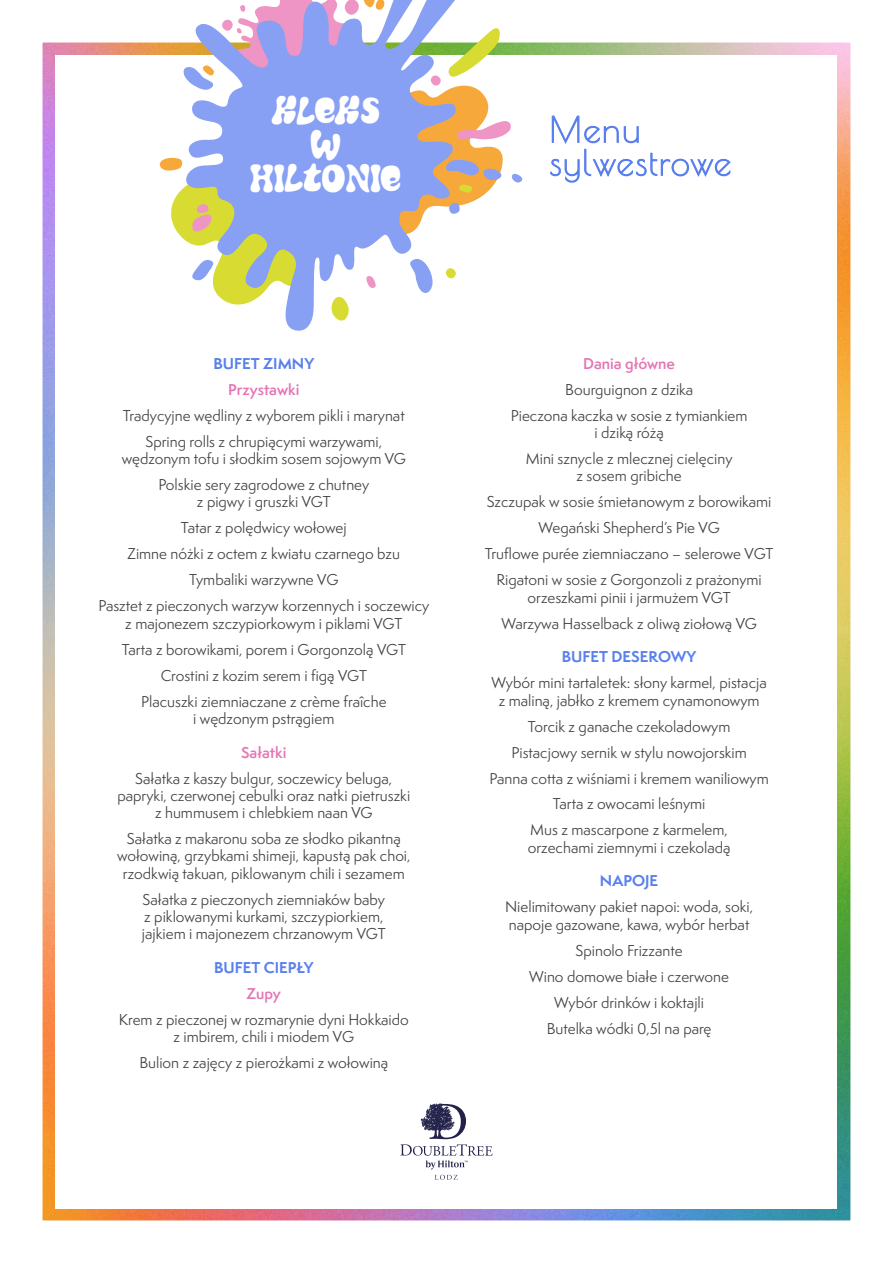
<style>
.page{position:relative;width:893px;height:1263px;background:#fff}
.page>*{position:absolute;margin:0;border:0;box-sizing:border-box;transform-origin:0 0}
.t1{font:38.1px/33.8px "Synthemesc";letter-spacing:.01em;color:#fff;text-align:center}
.t2{font:14.4px/26px "Semplicita Pro";color:#404041;text-align:center}
.t3{font:700 14.4px "Semplicita Pro";color:#587fed}
.t4{font:600 14.4px "Semplicita Pro";color:#e576b5}
.s1{font-size:43.35px}
</style>
<div class="page">
<img style="left:42px;top:42px;width:809px;height:1179px">
<div style="left:56px;top:55px;width:781px;height:1153px;background:#fff"></div>
<svg style="left:435px;top:1175px;width:23px;height:5px"></svg>
<svg style="left:400px;top:1103px;width:93px;height:66px"></svg>
<svg style="left:160px;top:0;width:362px;height:322px"></svg>
<svg style="left:550px;top:115px;width:181px;height:68px"></svg>
<h1 class="t1" style="left:250px;top:93px;width:152px">KLEKS<br>W<br>HIL<span class="s1">T</span>ONIE</h1>
<p class="t3" style="left:214px;top:353px;width:102px">BUFET ZIMNY</p>
<p class="t4" style="left:228px;top:379px;width:73px">Przystawki</p>
<p class="t2" style="left:123px;top:402px;width:283px">Tradycyjne wędliny z wyborem pikli i marynat<br>Spring rolls z chrupiącymi warzywami,</p>
<p class="t2" style="left:122px;top:446px;width:286px">wędzonym tofu i słodkim sosem sojowym VG<br>Polskie sery zagrodowe z chutney</p>
<p class="t2" style="left:98px;top:489px;width:332px">z pigwy i gruszki VGT<br>Tatar z polędwicy wołowej<br>Zimne nóżki z octem z kwiatu czarnego bzu<br>Tymbaliki warzywne VG<br>Pasztet z pieczonych warzyw korzennych i soczewicy</p>
<p class="t2" style="left:122px;top:610px;width:286px">z majonezem szczypiorkowym i piklami VGT Tarta z borowikami, porem i Gorgonzolą VGT Crostini z kozim serem i figą VGT<br>Placuszki ziemniaczane z crème fraîche</p>
<p class="t2" style="left:193px;top:705px;width:143px">i wędzonym pstrągiem</p>
<p class="t4" style="left:241px;top:741px;width:47px">Sałatki</p>
<p class="t2" style="left:117px;top:769px;width:294px;line-height:17.2px">Sałatka z kaszy bulgur, soczewicy beluga, papryki, czerwonej cebulki oraz natki pietruszki z hummusem i chlebkiem naan VG</p>
<p class="t2" style="left:117px;top:830px;width:295px;line-height:17.2px">Sałatka z makaronu soba ze słodko pikantną wołowiną, grzybkami shimeji, kapustą pak choi, rzodkwią takuan, piklowanym chili i sezamem</p>
<p class="t2" style="left:142px;top:890px;width:245px;line-height:17.2px;text-align:left">Sałatka z pieczonych ziemniaków baby z piklowanymi kurkami, szczypiorkiem, jajkiem i majonezem chrzanowym VGT</p>
<p class="t3" style="left:214px;top:957px;width:101px">BUFET CIEPŁY</p>
<p class="t4" style="left:247px;top:983px;width:36px">Zupy</p>
<p class="t2" style="left:119px;top:1011px;width:291px;line-height:17.2px">Krem z pieczonej w rozmarynie dyni Hokkaido z imbirem, chili i miodem VG</p>
<p class="t2" style="left:139px;top:1050px;width:250px">Bulion z zajęcy z pierożkami z wołowiną</p>
<p class="t4" style="left:583px;top:353px;width:93px">Dania główne</p>
<p class="t2" style="left:511px;top:376px;width:238px">Bourguignon z dzika<br>Pieczona kaczka w sosie z tymiankiem</p>
<p class="t2" style="left:526px;top:420px;width:208px">i dziką różą<br>Mini sznycle z mlecznej cielęciny</p>
<p class="t2" style="left:485px;top:463px;width:290px">z sosem gribiche<br>Szczupak w sosie śmietanowym z borowikami Wegański Shepherd’s Pie VG<br>Truflowe purée ziemniaczano – selerowe VGT Rigatoni w sosie z Gorgonzoli z prażonymi</p>
<p class="t2" style="left:501px;top:584px;width:257px">orzeszkami pinii i jarmużem VGT<br>Warzywa Hasselback z oliwą ziołową VG</p>
<p class="t3" style="left:562px;top:646px;width:136px">BUFET DESEROWY</p>
<p class="t2" style="left:491px;top:674px;width:277px;line-height:17.2px">Wybór mini tartaletek: słony karmel, pistacja z maliną, jabłko z kremem cynamonowym</p>
<p class="t2" style="left:489px;top:713px;width:281px">Torcik z ganache czekoladowym<br>Pistacjowy sernik w stylu nowojorskim<br>Panna cotta z wiśniami i kremem waniliowym<br>Tarta z owocami leśnymi<br>Mus z mascarpone z karmelem,</p>
<p class="t2" style="left:528px;top:834px;width:204px">orzechami ziemnymi i czekoladą</p>
<p class="t3" style="left:600px;top:870px;width:60px">NAPOJE</p>
<p class="t2" style="left:505px;top:898px;width:250px;line-height:17.2px;text-align:left">Nielimitowany pakiet napoi: woda, soki, napoje gazowane, kawa, wybór herbat</p>
<p class="t2" style="left:529px;top:937px;width:201px">Spinolo Frizzante<br>Wino domowe białe i czerwone<br>Wybór drinków i koktajli<br>Butelka wódki 0,5l na parę</p>
</div>
